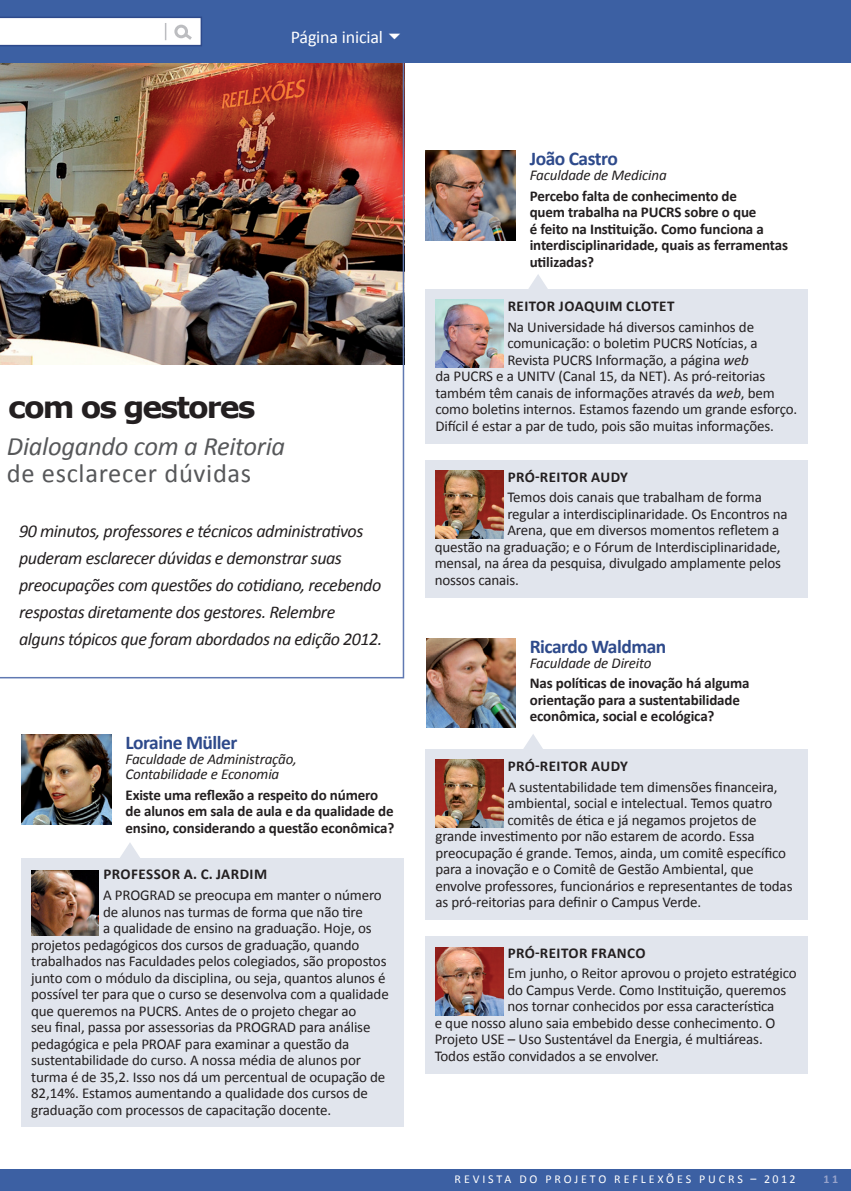
<style>
.page{position:relative;width:851px;height:1191px;background:#fff}
.page>*{position:absolute;margin:0;border:0;box-sizing:border-box;transform-origin:0 0}
.t1{font:700 30px "Verdana";letter-spacing:-.065em;color:#231f20}
.t2{font:italic 26.55px "Calibri";letter-spacing:-.01em;color:#57585a}
.t3{font:26.55px "Calibri";letter-spacing:.025em;color:#57585a}
.t4{font:700 19.5px "Calibri";letter-spacing:-.025em;color:#2e4a8b}
.t5{font:italic 18px/27px "Calibri";letter-spacing:-.025em;color:#231f20}
.t6{font:18px "Calibri";letter-spacing:-.01em;color:#fff}
.t7{font:15px "Calibri";letter-spacing:-.01em;color:#231f20}
.t8{font:700 15px/16.5px "Calibri";letter-spacing:-.01em;color:#231f20}
.t9{font:italic 15px/15px "Calibri";letter-spacing:-.01em;color:#231f20}
.t10{font:700 15px "Calibri";letter-spacing:.03em;color:#231f20}
.t11{font:12px "Calibri";letter-spacing:.24em;color:#fff}
.t12{font:700 12px "Calibri";color:#97a3cb}
.s1{font-style:italic}
</style>
<div class="page">
<img style="left:0;top:63px;width:404px;height:615px">
<div style="left:0;top:1169px;width:850px;height:22px;background:#3c60a3"></div>
<div style="left:0;top:0;width:850px;height:63px;background:#3c60a3"></div>
<div style="left:21px;top:858px;width:383px;height:269px;background:#e1e5ed"></div>
<svg style="left:120px;top:843px;width:20px;height:15px"></svg>
<img style="left:21px;top:734px;width:90px;height:90px">
<img style="left:31px;top:870px;width:68px;height:65px">
<div style="left:425px;top:289px;width:383px;height:155px;background:#e1e5ed"></div>
<svg style="left:528px;top:274px;width:20px;height:15px"></svg>
<img style="left:425px;top:151px;width:90px;height:89px">
<img style="left:435px;top:300px;width:68px;height:67px">
<div style="left:425px;top:460px;width:383px;height:137px;background:#e1e5ed"></div>
<div style="left:425px;top:749px;width:383px;height:171px;background:#e1e5ed"></div>
<svg style="left:523px;top:734px;width:20px;height:15px"></svg>
<img style="left:426px;top:638px;width:89px;height:90px">
<div style="left:425px;top:935px;width:383px;height:138px;background:#e1e5ed"></div>
<img style="left:435px;top:759px;width:68px;height:68px">
<img style="left:435px;top:947px;width:68px;height:68px">
<svg style="left:0;top:17px;width:202px;height:29px"></svg>
<p class="t6" style="left:291px;top:25px;width:94px">Página inicial</p>
<h1 class="t1" style="left:8px;top:386px;width:249px">com os gestores</h1>
<h2 class="t2" style="left:7px;top:428px;width:279px">Dialogando com a Reitoria</h2>
<h2 class="t3" style="left:7px;top:456px;width:246px">de esclarecer dúvidas</h2>
<p class="t5" style="left:19px;top:516px;width:365px">90 minutos, professores e técnicos administrativos puderam esclarecer dúvidas e demonstrar suas preocupações com questões do cotidiano, recebendo respostas diretamente dos gestores. Relembre alguns tópicos que foram abordados na edição 2012.</p>
<h3 class="t4" style="left:125px;top:730px;width:113px">Loraine Müller</h3>
<p class="t9" style="left:125px;top:751px;width:173px">Faculdade de Administração,<br>Contabilidade e Economia</p>
<p class="t8" style="left:125px;top:786px;width:270px">Existe uma reflexão a respeito do número de alunos em sala de aula e da qualidade de ensino, considerando a questão econômica?</p>
<p class="t10" style="left:103px;top:864px;width:137px">Professor A. C. Jardim</p>
<p class="t7" style="left:103px;top:885px;width:280px">A PROGRAD se preocupa em manter o número</p>
<p class="t7" style="left:103px;top:902px;width:261px">de alunos nas turmas de forma que não tire</p>
<p class="t7" style="left:103px;top:918px;width:270px">a qualidade de ensino na graduação. Hoje, os</p>
<p class="t7" style="left:31px;top:935px;width:330px">projetos pedagógicos dos cursos de graduação, quando</p>
<p class="t7" style="left:31px;top:951px;width:357px">trabalhados nas Faculdades pelos colegiados, são propostos</p>
<p class="t7" style="left:31px;top:968px;width:356px">junto com o módulo da disciplina, ou seja, quantos alunos é</p>
<p class="t7" style="left:31px;top:984px;width:359px">possível ter para que o curso se desenvolva com a qualidade</p>
<p class="t7" style="left:31px;top:1001px;width:327px">que queremos na PUCRS. Antes de o projeto chegar ao</p>
<p class="t7" style="left:31px;top:1017px;width:341px">seu final, passa por assessorias da PROGRAD para análise</p>
<p class="t7" style="left:31px;top:1034px;width:320px">pedagógica e pela PROAF para examinar a questão da</p>
<p class="t7" style="left:31px;top:1050px;width:331px">sustentabilidade do curso. A nossa média de alunos por</p>
<p class="t7" style="left:31px;top:1067px;width:355px">turma é de 35,2. Isso nos dá um percentual de ocupação de</p>
<p class="t7" style="left:31px;top:1083px;width:338px">82,14%. Estamos aumentando a qualidade dos cursos de</p>
<p class="t7" style="left:31px;top:1100px;width:301px">graduação com processos de capacitação docente.</p>
<h3 class="t4" style="left:529px;top:146px;width:90px">João Castro</h3>
<p class="t9" style="left:529px;top:167px;width:138px">Faculdade de Medicina</p>
<p class="t8" style="left:529px;top:188px;width:260px">Percebo falta de conhecimento de<br>quem trabalha na PUCRS sobre o que<br>é feito na Instituição. Como funciona a interdisciplinaridade, quais as ferramentas utilizadas?</p>
<p class="t10" style="left:507px;top:296px;width:153px">Reitor Joaquim Clotet</p>
<p class="t7" style="left:507px;top:317px;width:248px">Na Universidade há diversos caminhos de</p>
<p class="t7" style="left:507px;top:334px;width:252px">comunicação: o boletim PUCRS Notícias, a</p>
<p class="t7" style="left:507px;top:350px;width:243px">Revista PUCRS I nformação, a página <span class="s1">web</span></p>
<p class="t7" style="left:435px;top:367px;width:331px">da PUCRS e a UNITV (Canal 15, da NET). As pró-reitorias</p>
<p class="t7" style="left:435px;top:383px;width:341px">também têm canais de informações através da <span class="s1">web</span>, bem</p>
<p class="t7" style="left:435px;top:400px;width:363px">como boletins internos. Estamos fazendo um grande esforço.</p>
<p class="t7" style="left:435px;top:416px;width:340px">Difícil é estar a par de tudo, pois são muitas informações.</p>
<p class="t10" style="left:507px;top:467px;width:122px">Pró-Reitor Audy</p>
<p class="t7" style="left:507px;top:488px;width:256px">Temos dois canais que trabalham de forma</p>
<p class="t7" style="left:507px;top:504px;width:282px">regular a interdisciplinaridade. Os Encontros na</p>
<p class="t7" style="left:507px;top:521px;width:273px">Arena, que em diversos momentos refletem a</p>
<p class="t7" style="left:434px;top:537px;width:347px">questão na graduação; e o Fórum de I nterdisciplinaridade,</p>
<p class="t7" style="left:434px;top:554px;width:348px">mensal, na área da pesquisa, divulgado amplamente pelos</p>
<p class="t7" style="left:434px;top:570px;width:86px">nossos canais.</p>
<h3 class="t4" style="left:529px;top:633px;width:138px">Ricardo Waldman</h3>
<p class="t9" style="left:529px;top:654px;width:123px">Faculdade de Direito</p>
<p class="t8" style="left:529px;top:675px;width:221px">Nas políticas de inovação há alguma orientação para a sustentabilidade econômica, social e ecológica?</p>
<p class="t10" style="left:507px;top:756px;width:122px">Pró-Reitor Audy</p>
<p class="t7" style="left:507px;top:777px;width:272px">A sustentabilidade tem dimensões financeira,</p>
<p class="t7" style="left:507px;top:793px;width:266px">ambiental, social e intelectual. Temos quatro</p>
<p class="t7" style="left:507px;top:810px;width:251px">comitês de ética e já negamos projetos de</p>
<p class="t7" style="left:435px;top:826px;width:321px">grande investimento por não estarem de acordo. Essa</p>
<p class="t7" style="left:435px;top:843px;width:352px">preocupação é grande. Temos, ainda, um comitê específico</p>
<p class="t7" style="left:435px;top:859px;width:320px">para a inovação e o Comitê de Gestão Ambiental, que</p>
<p class="t7" style="left:435px;top:876px;width:358px">envolve professores, funcionários e representantes de todas</p>
<p class="t7" style="left:435px;top:892px;width:267px">as pró-reitorias para definir o Campus Verde.</p>
<p class="t8" style="left:507px;top:944px;width:101px">Pró-Reitor Franc</p>
<p class="t8" style="left:635px;top:944px;width:12px">o</p>
<p class="t7" style="left:507px;top:963px;width:291px">Em junho, o Reitor aprovou o projeto estratégico</p>
<p class="t7" style="left:507px;top:980px;width:280px">do Campus Verde. Como I nstituição, queremos</p>
<p class="t7" style="left:507px;top:996px;width:268px">nos tornar conhecidos por essa característica</p>
<p class="t7" style="left:434px;top:1013px;width:341px">e que nosso aluno saia embebido desse conhecimento. O</p>
<p class="t7" style="left:434px;top:1029px;width:329px">Projeto USE – Uso Sustentável da Energia, é multiáreas.</p>
<p class="t7" style="left:434px;top:1046px;width:226px">Todos estão convidados a se envolver.</p>
<p class="t11" style="left:454px;top:1171px;width:43px">Re vista</p>
<p class="t11" style="left:519px;top:1171px;width:64px">do Pr ojet</p>
<p class="t11" style="left:598px;top:1171px;width:86px">o Re fle xões</p>
<p class="t11" style="left:699px;top:1171px;width:98px">PUCRS – 2012</p>
<p class="t12" style="left:823px;top:1171px;width:16px">11</p>
</div>
